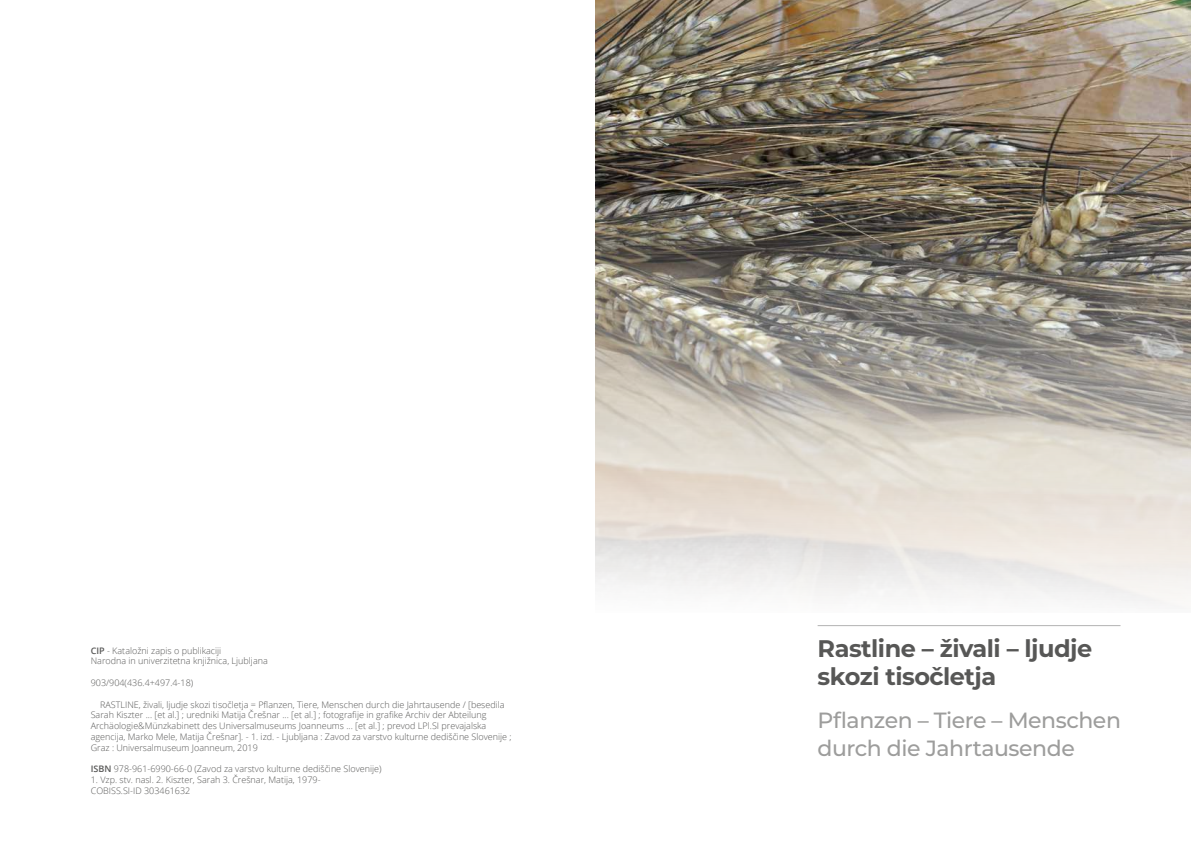
<style>
.page{position:relative;width:1191px;height:842px;background:#fff}
.page>*{position:absolute;margin:0;border:0;box-sizing:border-box;transform-origin:0 0}
.t1{font:700 24px/28px "Montserrat";letter-spacing:-.02em;color:#575756}
.t2{font:500 22px/28px "Montserrat";letter-spacing:-.02em;color:#9d9d9c}
.t3{font:300 9px/10.8px "Open Sans";color:#575756}
.s1{font-weight:600}
</style>
<div class="page">
<img style="left:595px;top:0;width:596px;height:604px">
<hr style="left:817px;top:625px;width:303px;height:1px;background:#b3b2b2">
<p class="t3" style="left:91px;top:645px;width:179px"><span class="s1">CIP</span> - Kataložni zapis o publikaciji<br>Narodna in univerzitetna knjižnica, Ljubljana</p>
<p class="t3" style="left:91px;top:677px;width:104px">903/904(436.4+497.4-18)</p>
<p class="t3" style="left:91px;top:699px;width:422px;text-indent:9px">RASTLINE, živali, ljudje skozi tisočletja = Pflanzen, Tiere, Menschen durch die Jahrtausende / [besedila Sarah Kiszter ... [et al.] ; uredniki Matija Črešnar ... [et al.] ; fotografije in grafike Archiv der Abteilung Archäologie&amp;Münzkabinett des Universalmuseums Joanneums ... [et al.] ; prevod LPl.SI prevajalska agencija, Marko Mele, Matija Črešnar]. - 1. izd. - Ljubljana : Zavod za varstvo kulturne dediščine Slovenije ; Graz : Universalmuseum Joanneum, 2019</p>
<p class="t3" style="left:91px;top:763px;width:292px"><span class="s1">ISBN</span> 978-961-6990-66-0 (Zavod za varstvo kulturne dediščine Slovenije)</p>
<p class="t3" style="left:91px;top:774px;width:231px">1. Vzp. stv. nasl. 2. Kiszter, Sarah 3. Črešnar, Matija, 1979-<br>COBISS.SI-ID 303461632</p>
<h1 class="t1" style="left:817px;top:633px;width:276px">Rastline – živali – ljudje skozi tisočletja</h1>
<h2 class="t2" style="left:817px;top:705px;width:305px">Pflanzen – Tiere – Menschen durch die Jahrtausende</h2>
</div>
